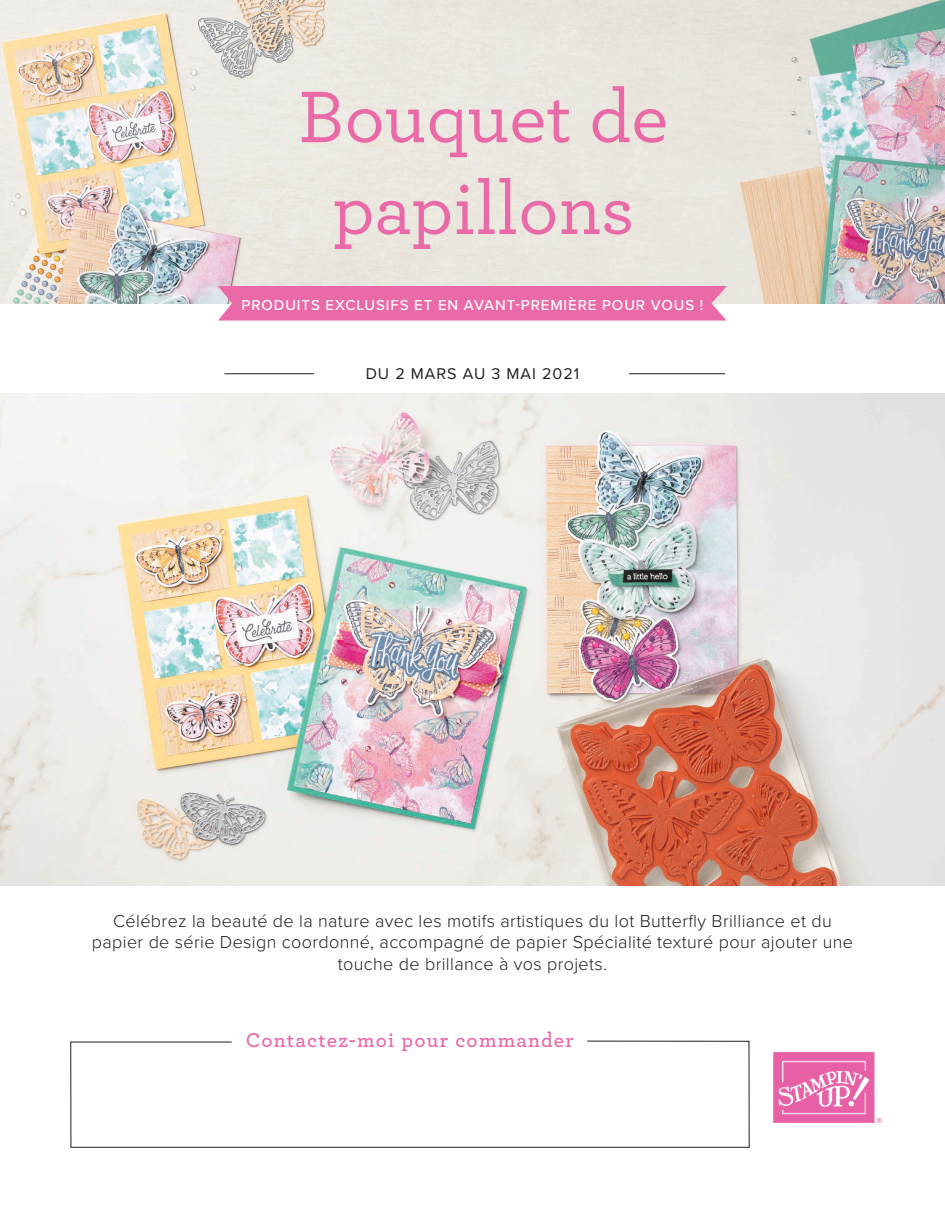
<style>
.page{position:relative;width:945px;height:1215px;background:#fff}
.page>*{position:absolute;margin:0;border:0;box-sizing:border-box;transform-origin:0 0}
.t1{font:500 76.5px "Archer";color:#ea6aa8}
.t2{font:600 21px "Archer";letter-spacing:.06em;color:#ea6aa8}
.t3{font:300 18px/21.6px "Proxima Nova";letter-spacing:.02em;color:#231f20;text-align:center}
.t4{font:16.2px "Proxima Nova";letter-spacing:.06em;color:#231f20}
.t5{font:500 15px "Proxima Nova";letter-spacing:.06em;color:#fff}
</style>
<div class="page">
<img style="left:0;top:0;width:945px;height:303px">
<div style="left:218px;top:286px;width:509px;height:35px;background:#ea6aa8"></div>
<hr style="left:224px;top:373px;width:90px;height:1px;background:#231f20">
<hr style="left:629px;top:373px;width:96px;height:1px;background:#231f20">
<svg style="left:70px;top:1041px;width:680px;height:107px"></svg>
<img style="left:0;top:394px;width:944px;height:492px">
<img style="left:774px;top:1053px;width:108px;height:69px">
<p class="t1" style="left:298px;top:62px;width:372px">Bouquet de</p>
<p class="t1" style="left:332px;top:154px;width:303px">papillons</p>
<p class="t5" style="left:242px;top:293px;width:463px">PRODUITS EXCLUSIFS ET EN AVANT-PREMIÈRE POUR VOUS !</p>
<p class="t4" style="left:366px;top:361px;width:215px">DU 2 MARS AU 3 MAI 2021</p>
<p class="t3" style="left:92px;top:909px;width:763px">Célébrez la beauté de la nature avec les motifs artistiques du lot Butterfly Brilliance et du papier de série Design coordonné, accompagné de papier Spécialité texturé pour ajouter une touche de brillance à vos projets.</p>
<p class="t2" style="left:246px;top:1024px;width:330px">Contactez-moi pour commander</p>
</div>
